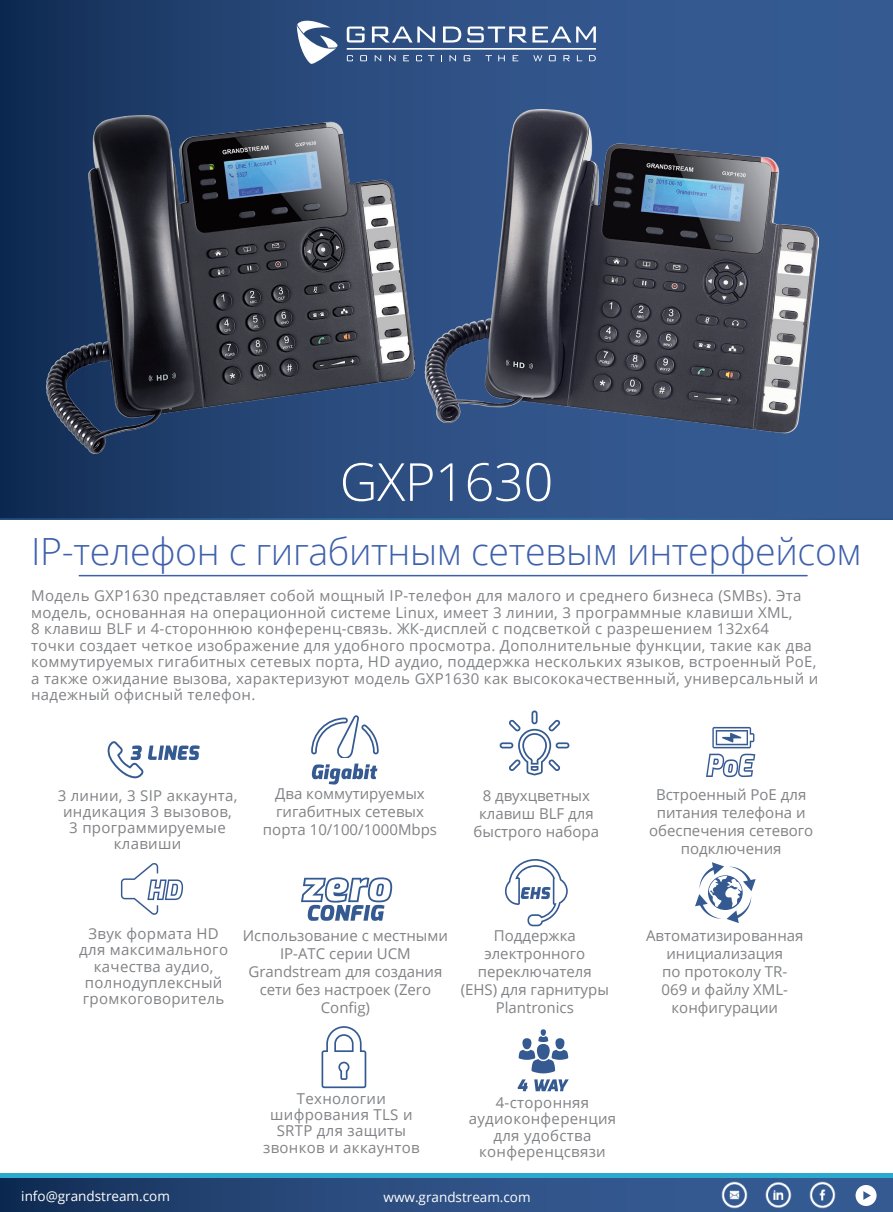
<style>
.page{position:relative;width:893px;height:1212px;background:#fff}
.page>*{position:absolute;margin:0;border:0;box-sizing:border-box;transform-origin:0 0}
.t1{font:300 52.5px "Open Sans";letter-spacing:-.01em;color:#fff}
.t2{font:300 37.5px "Open Sans";letter-spacing:-.01em;color:#3e60ac}
.t3{font:15px/16.2px "Open Sans";letter-spacing:.02em;color:#808285;text-align:center}
.t4{font:15px/18px "Open Sans";color:#808285;text-align:center}
.t5{font:13.5px "Open Sans";color:#fff}
</style>
<div class="page">
<svg style="left:0;top:0;width:893px;height:520px;background:#294a7d"></svg>
<div style="left:0;top:1177px;width:893px;height:35px;background:linear-gradient(to right,#17345e,#3d649f)"></div>
<hr style="left:0;top:1174px;width:893px;height:4px;background:#2ca9cf">
<img style="left:765px;top:1182px;width:27px;height:25px">
<img style="left:810px;top:1182px;width:26px;height:26px">
<img style="left:721px;top:1182px;width:26px;height:26px">
<div style="left:855px;top:1185px;width:22px;height:21px;background:#fff;border-radius:50%"></div>
<svg style="left:863px;top:1191px;width:8px;height:9px"></svg>
<hr style="left:79px;top:575px;width:728px;height:1px;background:#3e60ac">
<svg style="left:311px;top:715px;width:68px;height:42px"></svg>
<svg style="left:312px;top:763px;width:65px;height:21px"></svg>
<svg style="left:712px;top:727px;width:42px;height:21px"></svg>
<svg style="left:706px;top:754px;width:49px;height:23px"></svg>
<svg style="left:121px;top:863px;width:62px;height:52px"></svg>
<svg style="left:322px;top:1026px;width:44px;height:62px"></svg>
<svg style="left:500px;top:710px;width:69px;height:65px"></svg>
<svg style="left:695px;top:862px;width:61px;height:61px"></svg>
<svg style="left:505px;top:859px;width:63px;height:67px"></svg>
<svg style="left:301px;top:877px;width:91px;height:44px"></svg>
<svg style="left:297px;top:21px;width:41px;height:45px"></svg>
<svg style="left:347px;top:27px;width:18px;height:16px"></svg>
<svg style="left:372px;top:27px;width:63px;height:16px"></svg>
<svg style="left:443px;top:27px;width:18px;height:16px"></svg>
<svg style="left:467px;top:27px;width:129px;height:16px"></svg>
<svg style="left:347px;top:55px;width:6px;height:6px"></svg>
<svg style="left:360px;top:55px;width:7px;height:6px"></svg>
<svg style="left:375px;top:55px;width:6px;height:6px"></svg>
<svg style="left:389px;top:55px;width:6px;height:6px"></svg>
<svg style="left:403px;top:55px;width:6px;height:6px"></svg>
<svg style="left:416px;top:55px;width:6px;height:6px"></svg>
<svg style="left:428px;top:55px;width:6px;height:6px"></svg>
<svg style="left:449px;top:55px;width:7px;height:6px"></svg>
<svg style="left:464px;top:55px;width:6px;height:6px"></svg>
<svg style="left:485px;top:55px;width:7px;height:6px"></svg>
<svg style="left:498px;top:55px;width:7px;height:6px"></svg>
<svg style="left:513px;top:55px;width:5px;height:6px"></svg>
<svg style="left:589px;top:55px;width:7px;height:6px"></svg>
<svg style="left:549px;top:55px;width:7px;height:6px"></svg>
<svg style="left:563px;top:55px;width:7px;height:6px"></svg>
<svg style="left:577px;top:55px;width:5px;height:6px"></svg>
<svg style="left:533px;top:55px;width:9px;height:6px"></svg>
<hr style="left:347px;top:48px;width:249px;height:2px;background:#fff">
<svg style="left:107px;top:741px;width:93px;height:37px"></svg>
<div style="left:540px;top:1029px;width:6px;height:7px;background:#355a92;border-radius:50%"></div>
<svg style="left:519px;top:1036px;width:49px;height:37px"></svg>
<svg style="left:518px;top:1079px;width:10px;height:12px"></svg>
<svg style="left:534px;top:1079px;width:35px;height:12px"></svg>
<img style="left:47px;top:116px;width:368px;height:338px">
<img style="left:424px;top:109px;width:395px;height:345px">
<h1 class="t1" style="left:340px;top:446px;width:215px">GXP1630</h1>
<h2 class="t2" style="left:31px;top:525px;width:832px">IP-телефон с гигабитным сетевым интерфейсом</h2>
<p class="t3" style="left:31px;top:587px;width:789px;text-align:left">Модель GXP1630 представляет собой мощный IP-телефон для малого и среднего бизнеса (SMBs). Эта модель, основанная на операционной системе Linux, имеет 3 линии, 3 программные клавиши XML,<br>8 клавиш BLF и 4-стороннюю конференц-связь. ЖК-дисплей с подсветкой с разрешением 132x64<br>точки создает четкое изображение для удобного просмотра. Дополнительные функции, такие как два коммутируемых гигабитных сетевых порта, HD аудио, поддержка нескольких языков, встроенный PoE, а также ожидание вызова, характеризуют модель GXP1630 как высококачественный, универсальный и надежный офисный телефон.</p>
<p class="t3" style="left:58px;top:787px;width:181px">3 линии, 3 SIP аккаунта, индикация 3 вызовов,<br>3 программируемые клавиши</p>
<p class="t4" style="left:263px;top:784px;width:176px">Два коммутируемых гигабитных сетевых порта 10/100/1000Mbps</p>
<p class="t4" style="left:473px;top:786px;width:127px">8 двухцветных клавиш BLF для быстрого набора</p>
<p class="t3" style="left:79px;top:925px;width:150px">Звук формата HD для максимального качества аудио, полнодуплексный громкоговоритель</p>
<p class="t4" style="left:243px;top:926px;width:207px">Использование с местными<br>IP-АТС серии UCM<br>Grandstream для создания сети без настроек (Zero<br>Config)</p>
<p class="t4" style="left:461px;top:926px;width:150px">Поддержка электронного переключателя (EHS) для гарнитуры<br>Plantronics</p>
<p class="t3" style="left:263px;top:1090px;width:158px">Технологии шифрования TLS и<br>SRTP для защиты звонков и аккаунтов</p>
<p class="t3" style="left:469px;top:1094px;width:149px">4-сторонняя аудиоконференция для удобства конференцсвязи</p>
<p class="t5" style="left:21px;top:1187px;width:150px">info@grandstream.com</p>
<p class="t5" style="left:384px;top:1188px;width:149px">www.grandstream.com</p>
<p class="t4" style="left:649px;top:785px;width:166px">Встроенный PoE для питания телефона и обеспечения сетевого подключения</p>
<p class="t4" style="left:646px;top:926px;width:159px">Автоматизированная инициализация<br>по протоколу TR-<br>069 и файлу XML&shy;конфигурации</p>
</div>
